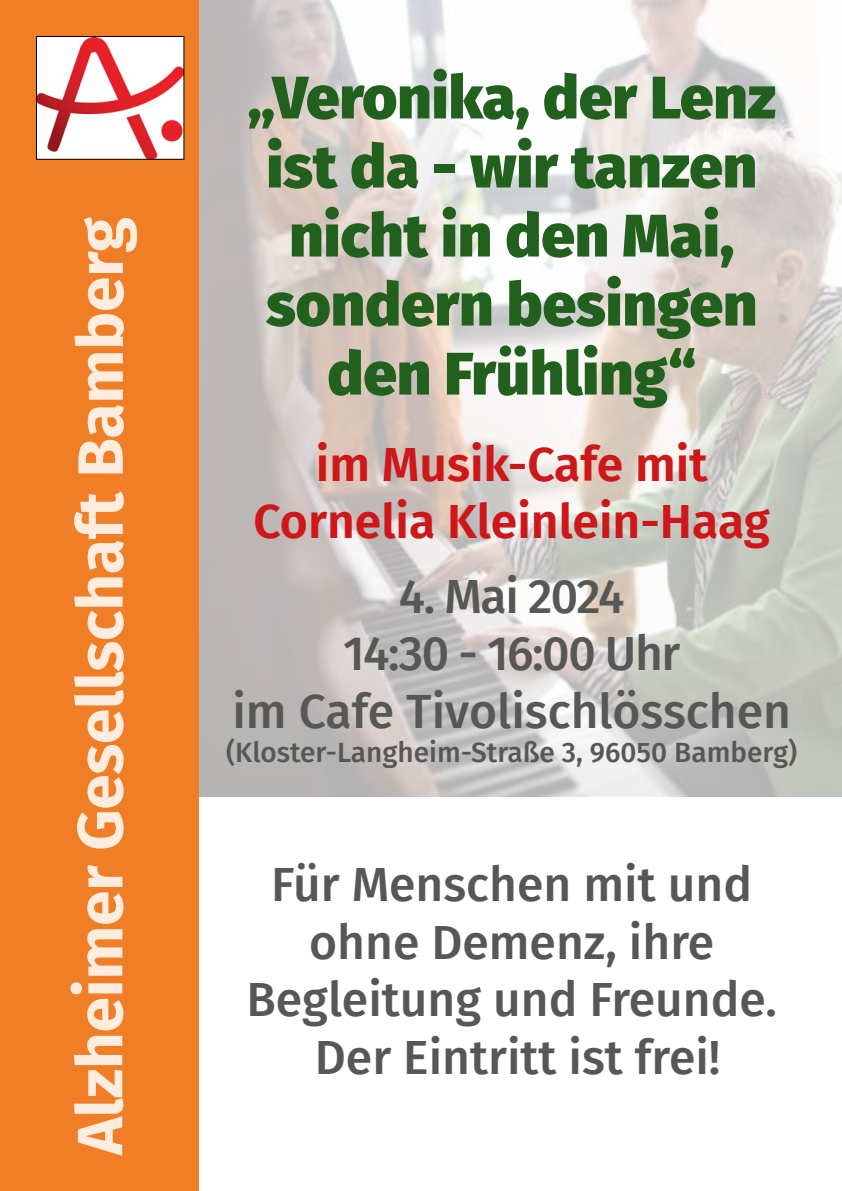
<style>
.page{position:relative;width:842px;height:1191px;background:#fff}
.page>*{position:absolute;margin:0;border:0;box-sizing:border-box;transform-origin:0 0}
.t1{font:700 64px "Fira Sans";letter-spacing:-.005em;color:#feeddf}
.t2{font:900 60px/69px "Fira Sans";color:#21601d;text-align:center}
.t3{font:500 48px/57.6px "Fira Sans";color:#575756;text-align:center}
.t4{font:600 48px/57.6px "Fira Sans";color:#cd1719;text-align:center}
.t5{font:500 28px "Fira Sans";color:#575756}
</style>
<div class="page">
<img style="left:198px;top:0;width:644px;height:797px">
<div style="left:0;top:0;width:198px;height:1191px;background:#ef7e26"></div>
<img style="left:38px;top:38px;width:144px;height:120px">
<div style="left:36px;top:36px;width:148px;height:124px;border:1px solid #000"></div>
<h1 class="t1" style="left:46px;top:1154px;width:939px;rotate:-90deg">Alzheimer Gesellschaft Bamberg</h1>
<p class="t2" style="left:247px;top:57px;width:530px">„Veronika, der Lenz ist da - wir tanzen nicht in den Mai, sondern besingen den Frühling“</p>
<p class="t4" style="left:254px;top:432px;width:518px">im Musik-Cafe mit<br>Cornelia Kleinlein-Haag</p>
<p class="t3" style="left:232px;top:565px;width:560px">4. Mai 2024<br>14:30 - 16:00 Uhr<br>im Cafe Tivolischlösschen</p>
<p class="t5" style="left:226px;top:729px;width:573px">(Kloster-Langheim-Straße 3, 96050 Bamberg)</p>
<p class="t3" style="left:246px;top:853px;width:532px">Für Menschen mit und ohne Demenz, ihre<br>Begleitung und Freunde.<br>Der Eintritt ist frei!</p>
</div>
